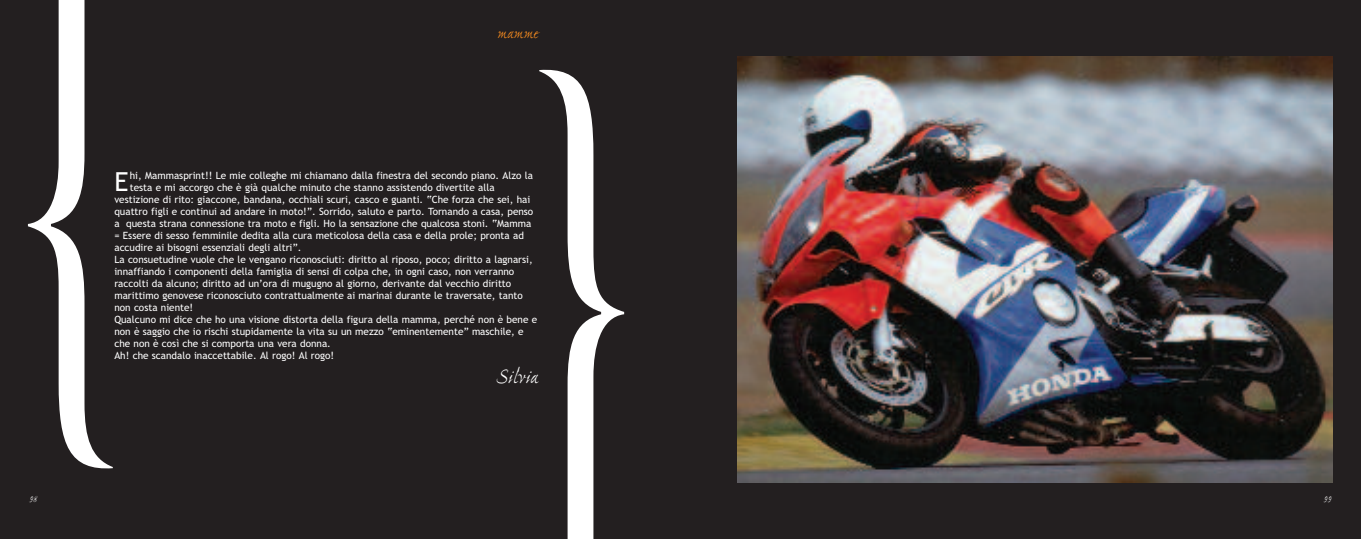
<style>
.page{position:relative;width:1361px;height:539px;background:#fff}
.page>*{position:absolute;margin:0;border:0;box-sizing:border-box;transform-origin:0 0}
.t1{font:26.2px "Trebuchet MS";color:#fff}
.t2{font:22px "Ex Ponto";letter-spacing:-.01em;color:#fff}
.t3{font:18px "Ex Ponto";letter-spacing:-.01em;color:#f68b1f}
.t4{font:10px "Trebuchet MS";color:#fff}
.t5{font:10px "Ex Ponto";color:#fff}
</style>
<div class="page">
<div style="left:680px;top:0;width:681px;height:539px;background:#231f20"></div>
<div style="left:0;top:0;width:680px;height:539px;background:#231f20"></div>
<svg style="left:28px;top:0;width:85px;height:469px"></svg>
<svg style="left:539px;top:69px;width:85px;height:470px"></svg>
<img style="left:737px;top:57px;width:595px;height:425px">
<h3 class="t3" style="left:497px;top:25px;width:43px">mamme</h3>
<h1 class="t1" style="left:114px;top:166px;width:16px">E</h1>
<p class="t4" style="left:130px;top:169px;width:405px">hi, Mammasprint!! Le mie colleghe mi chiamano dalla finestra del secondo piano. Alzo la</p>
<p class="t4" style="left:130px;top:181px;width:366px">testa e mi accorgo che è già qualche minuto che stanno assistendo divertite alla</p>
<p class="t4" style="left:114px;top:193px;width:417px">vestizione di rito: giaccone, bandana, occhiali scuri, casco e guanti. “Che forza che sei, hai</p>
<p class="t4" style="left:114px;top:205px;width:420px">quattro figli e continui ad andare in moto!”. Sorrido, saluto e parto. Tornando a casa, penso</p>
<p class="t4" style="left:114px;top:217px;width:418px">a questa strana connessione tra moto e figli. Ho la sensazione che qualcosa stoni. “Mamma</p>
<p class="t4" style="left:114px;top:229px;width:411px">= Essere di sesso femminile dedita alla cura meticolosa della casa e della prole; pronta ad</p>
<p class="t4" style="left:114px;top:241px;width:188px">accudire ai bisogni essenziali degli altri”.</p>
<p class="t4" style="left:114px;top:253px;width:420px">La consuetudine vuole che le vengano riconosciuti: diritto al riposo, poco; diritto a lagnarsi,</p>
<p class="t4" style="left:114px;top:265px;width:401px">innaffiando i componenti della famiglia di sensi di colpa che, in ogni caso, non verranno</p>
<p class="t4" style="left:114px;top:277px;width:398px">raccolti da alcuno; diritto ad un’ora di mugugno al giorno, derivante dal vecchio diritto</p>
<p class="t4" style="left:114px;top:289px;width:410px">marittimo genovese riconosciuto contrattualmente ai marinai durante le traversate, tanto</p>
<p class="t4" style="left:114px;top:301px;width:80px">non costa niente!</p>
<p class="t4" style="left:114px;top:313px;width:424px">Qualcuno mi dice che ho una visione distorta della figura della mamma, perché non è bene e</p>
<p class="t4" style="left:114px;top:325px;width:411px">non è saggio che io rischi stupidamente la vita su un mezzo “eminentemente” maschile, e</p>
<p class="t4" style="left:114px;top:337px;width:218px">che non è così che si comporta una vera donna.</p>
<p class="t4" style="left:114px;top:349px;width:221px">Ah! che scandalo inaccettabile. Al rogo! Al rogo!</p>
<h2 class="t2" style="left:497px;top:367px;width:43px">Silvia</h2>
<p class="t5" style="left:29px;top:494px;width:9px">98</p>
<p class="t5" style="left:1324px;top:494px;width:9px">99</p>
</div>
